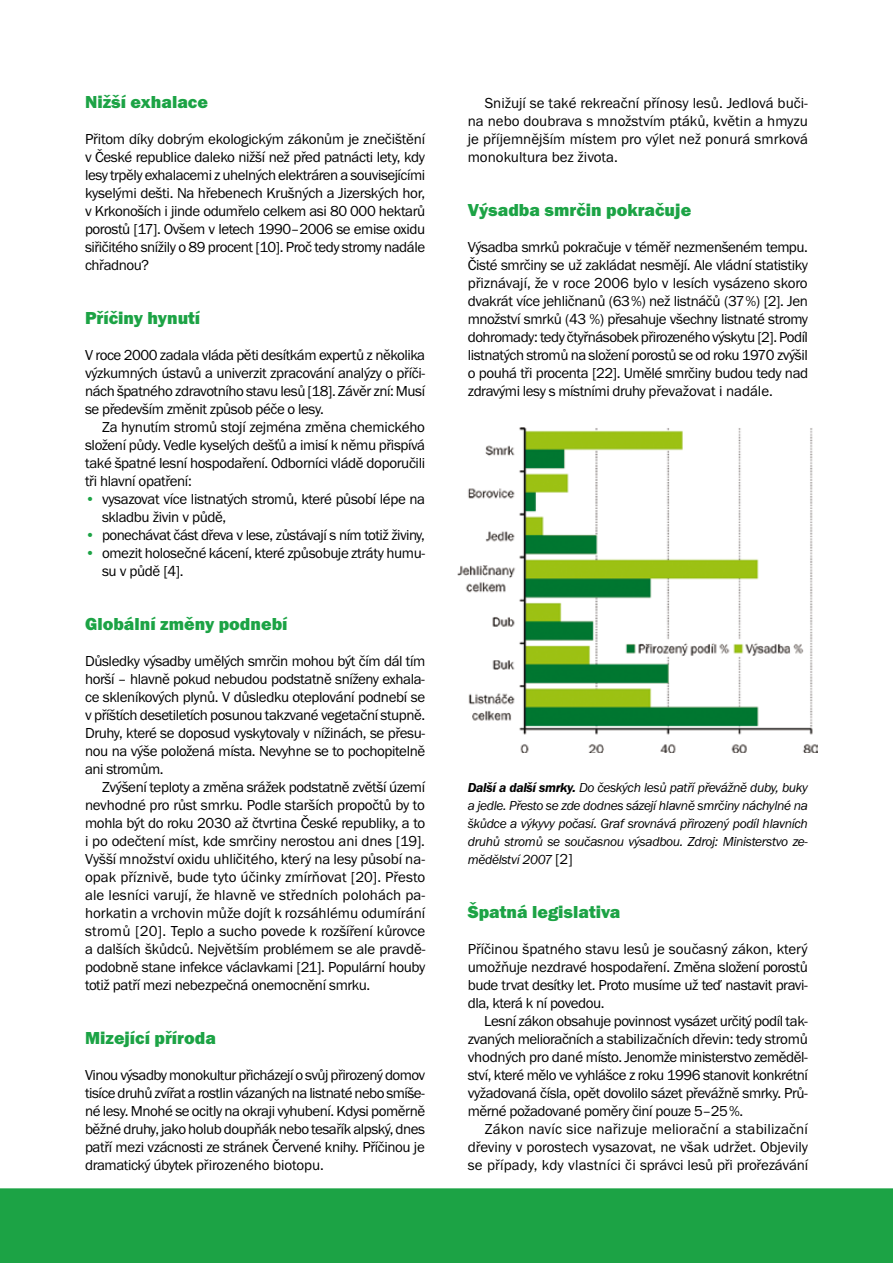
<style>
.page{position:relative;width:893px;height:1263px;background:#fff}
.page>*{position:absolute;margin:0;border:0;box-sizing:border-box;transform-origin:0 0}
.t1{font:18px "Franklin Got Itc TOT Hea";color:#1ca345}
.t2{font:15px/18px "Franklin Got Itc TOT Boo";letter-spacing:-.025em;color:#000;text-align:justify}
.t3{font:13.5px/18px "Franklin Got Itc TOT Boo Ita";letter-spacing:-.025em;color:#000;text-align:justify}
.s1{color:#1ca345}
.s2{font-family:"Franklin Got Itc TOT Dem Ita"}
.s3{font-family:"Franklin Got Itc TOT Boo";font-size:15px}
</style>
<div class="page">
<div style="left:0;top:1188px;width:893px;height:75px;background:#1ca345"></div>
<img style="left:458px;top:427px;width:360px;height:326px">
<p class="t1" style="left:85px;top:92px;width:124px">Nižší exhalace</p>
<p class="t2" style="left:85px;top:130px;width:342px">Přitom díky dobrým ekologickým zákonům je znečištění v České republice daleko nižší než před patnácti lety, kdy lesy trpěly exhalacemi z uhelných elektráren a souvisejícími kyselými dešti. Na hřebenech Krušných a Jizerských hor, v Krkonoších i jinde odumřelo celkem asi 80 000 hektarů porostů [17]. Ovšem v letech 1990–2006 se emise oxidu siřičitého snížily o 89 procent [10]. Proč tedy stromy nadále chřadnou?</p>
<p class="t1" style="left:85px;top:308px;width:117px">Příčiny hynutí</p>
<p class="t2" style="left:85px;top:346px;width:342px">V roce 2000 zadala vláda pěti desítkám expertů z několika výzkumných ústavů a univerzit zpracování analýzy o příči&shy;nách špatného zdravotního stavu lesů [18]. Závěr zní: Musí se především změnit způsob péče o lesy.</p>
<p class="t2" style="left:85px;top:418px;width:342px;text-indent:17px">Za hynutím stromů stojí zejména změna chemického složení půdy. Vedle kyselých dešťů a imisí k němu přispívá také špatné lesní hospodaření. Odborníci vládě doporučili tři hlavní opatření:</p>
<p class="t2" style="left:102px;top:490px;width:325px;text-indent:-17px"><span class="s1">•</span> vysazovat více listnatých stromů, které působí lépe na skladbu živin v půdě,</p>
<p class="t2" style="left:85px;top:526px;width:341px"><span class="s1">•</span> ponechávat část dřeva v lese, zůstávají s ním totiž živiny,</p>
<p class="t2" style="left:102px;top:544px;width:325px;text-indent:-17px"><span class="s1">•</span> omezit holosečné kácení, které způsobuje ztráty humu&shy;su v půdě [4].</p>
<p class="t1" style="left:85px;top:614px;width:204px">Globální změny podnebí</p>
<p class="t2" style="left:85px;top:652px;width:342px">Důsledky výsadby umělých smrčin mohou být čím dál tím horší – hlavně pokud nebudou podstatně sníženy exhala&shy;ce skleníkových plynů. V důsledku oteplování podnebí se v příštích desetiletích posunou takzvané vegetační stupně.<br>Druhy, které se doposud vyskytovaly v nížinách, se přesu&shy;nou na výše položená místa. Nevyhne se to pochopitelně ani stromům.</p>
<p class="t2" style="left:85px;top:778px;width:342px;text-indent:17px">Zvýšení teploty a změna srážek podstatně zvětší území nevhodné pro růst smrku. Podle starších propočtů by to mohla být do roku 2030 až čtvrtina České republiky, a to i po odečtení míst, kde smrčiny nerostou ani dnes [19].<br>Vyšší množství oxidu uhličitého, který na lesy působí na&shy;opak příznivě, bude tyto účinky zmírňovat [20]. Přesto ale lesníci varují, že hlavně ve středních polohách pa&shy;horkatin a vrchovin může dojít k rozsáhlému odumírání stromů [20]. Teplo a sucho povede k rozšíření kůrovce a dalších škůdců. Největším problémem se ale pravdě&shy;podobně stane infekce václavkami [21]. Populární houby totiž patří mezi nebezpečná onemocnění smrku.</p>
<p class="t1" style="left:85px;top:1028px;width:132px">Mizející příroda</p>
<p class="t2" style="left:85px;top:1066px;width:342px">Vinou výsadby monokultur přicházejí o svůj přirozený domov tisíce druhů zvířat a rostlin vázaných na listnaté nebo smíše&shy;né lesy. Mnohé se ocitly na okraji vyhubení. Kdysi poměrně běžné druhy, jako holub doupňák nebo tesařík alpský, dnes patří mezi vzácnosti ze stránek Červené knihy. Příčinou je dramatický úbytek přirozeného biotopu.</p>
<p class="t2" style="left:468px;top:94px;width:342px;text-indent:17px">Snižují se také rekreační přínosy lesů. Jedlová buči&shy;na nebo doubrava s množstvím ptáků, květin a hmyzu je příjemnějším místem pro výlet než ponurá smrková monokultura bez života.</p>
<p class="t1" style="left:468px;top:200px;width:225px">Výsadba smrčin pokračuje</p>
<p class="t2" style="left:468px;top:238px;width:342px">Výsadba smrků pokračuje v téměř nezmenšeném tempu.<br>Čisté smrčiny se už zakládat nesmějí. Ale vládní statistiky přiznávají, že v roce 2006 bylo v lesích vysázeno skoro dvakrát více jehličnanů (63%) než listnáčů (37%) [2]. Jen množství smrků (43 %) přesahuje všechny listnaté stromy dohromady: tedy čtyřnásobek přirozeného výskytu [2]. Podíl listnatých stromů na složení porostů se od roku 1970 zvýšil o pouhá tři procenta [22]. Umělé smrčiny budou tedy nad zdravými lesy s místními druhy převažovat i nadále.</p>
<p class="t3" style="left:468px;top:779px;width:342px"><span class="s2">Další a další smrky.</span> Do českých lesů patří převážně duby, buky a jedle. Přesto se zde dodnes sázejí hlavně smrčiny náchylné na škůdce a výkyvy počasí. Graf srovnává přirozený podíl hlavních druhů stromů se současnou výsadbou. Zdroj: Ministerstvo ze&shy;mědělství 2007 <span class="s3">[2]</span></p>
<p class="t1" style="left:468px;top:902px;width:154px">Špatná legislativa</p>
<p class="t2" style="left:468px;top:940px;width:342px">Příčinou špatného stavu lesů je současný zákon, který umožňuje nezdravé hospodaření. Změna složení porostů bude trvat desítky let. Proto musíme už teď nastavit pravi&shy;dla, která k ní povedou.</p>
<p class="t2" style="left:468px;top:1012px;width:342px;text-indent:16px">Lesní zákon obsahuje povinnost vysázet určitý podíl tak&shy;zvaných melioračních a stabilizačních dřevin: tedy stromů vhodných pro dané místo. Jenomže ministerstvo zeměděl&shy;ství, které mělo ve vyhlášce z roku 1996 stanovit konkrétní vyžadovaná čísla, opět dovolilo sázet převážně smrky. Prů&shy;měrné požadované poměry činí pouze 5–25%.</p>
<p class="t2" style="left:468px;top:1120px;width:342px;text-indent:17px">Zákon navíc sice nařizuje meliorační a stabilizační dřeviny v porostech vysazovat, ne však udržet. Objevily se případy, kdy vlastníci či správci lesů při prořezávání</p>
</div>
